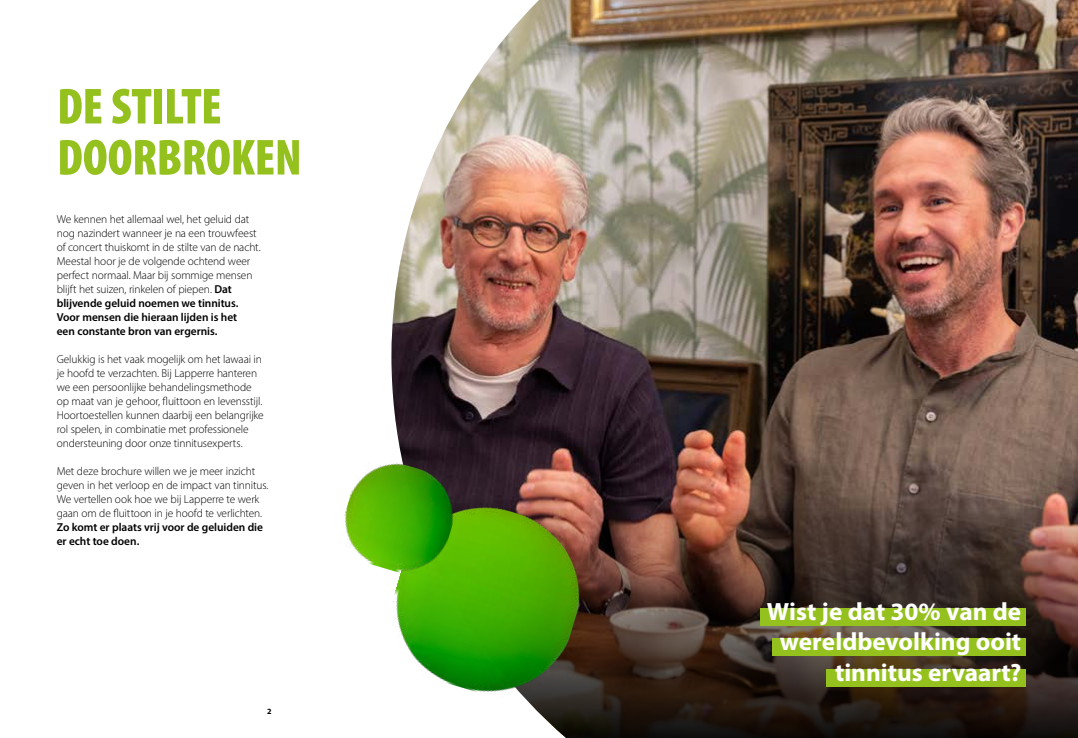
<style>
.page{position:relative;width:1078px;height:738px;background:#fff}
.page>*{position:absolute;margin:0;border:0;box-sizing:border-box;transform-origin:0 0}
.t1{font:900 condensed 51px/51px "Myriad Pro";letter-spacing:-.005em;color:#95c11f}
.t2{font:700 25px/30px "Myriad Pro";color:#fff;text-align:right}
.t3{font:300 11.5px/14px "Myriad Pro";letter-spacing:-.01em;color:#000}
.t4{font:600 11.5px/14px "Myriad Pro";letter-spacing:-.005em;color:#000}
.t5{font:700 8px "Myriad Pro";color:#000}
.s1{font-weight:600}
</style>
<div class="page">
<img style="left:391px;top:0;width:686px;height:507px">
<svg style="left:538px;top:507px;width:539px;height:230px;background:#443027"></svg>
<img style="left:392px;top:486px;width:207px;height:226px">
<img style="left:344px;top:452px;width:121px;height:131px">
<div style="left:760px;top:607px;width:265px;height:18px;background:#95c11f"></div>
<div style="left:772px;top:637px;width:253px;height:18px;background:#95c11f"></div>
<div style="left:826px;top:668px;width:199px;height:18px;background:#95c11f"></div>
<h1 class="t1" style="left:57px;top:79px;width:246px">DE STILTE<br>DOORBROKEN</h1>
<p class="t3" style="left:57px;top:212px;width:205px">We kennen het allemaal wel, het geluid dat nog nazindert wanneer je na een trouwfeest of concert thuiskomt in de stilte van de nacht.<br>Meestal hoor je de volgende ochtend weer perfect normaal. Maar bij sommige mensen blijft het suizen, rinkelen of piepen. <span class="s1">Dat blijvende geluid noemen we tinnitus.<br>Voor mensen die hieraan lijden is het<br>een constante bron van ergernis.</span></p>
<p class="t3" style="left:57px;top:352px;width:208px">Gelukkig is het vaak mogelijk om het lawaai in je hoofd te verzachten. Bij Lapperre hanteren we een persoonlijke behandelingsmethode op maat van je gehoor, fluittoon en levensstijl.<br>Hoortoestellen kunnen daarbij een belangrijke rol spelen, in combinatie met professionele ondersteuning door onze tinnitusexperts.</p>
<p class="t3" style="left:57px;top:464px;width:213px">Met deze brochure willen we je meer inzicht geven in het verloop en de impact van tinnitus.<br>We vertellen ook hoe we bij Lapperre te werk gaan om de fluittoon in je hoofd te verlichten.</p>
<p class="t4" style="left:57px;top:520px;width:208px">Zo komt er plaats vrij voor de geluiden die er echt toe doen.</p>
<p class="t5" style="left:267px;top:706px;width:6px">2</p>
<h2 class="t2" style="left:766px;top:595px;width:256px">Wist je dat 30% van de wereldbevolking ooit tinnitus ervaart?</h2>
</div>
